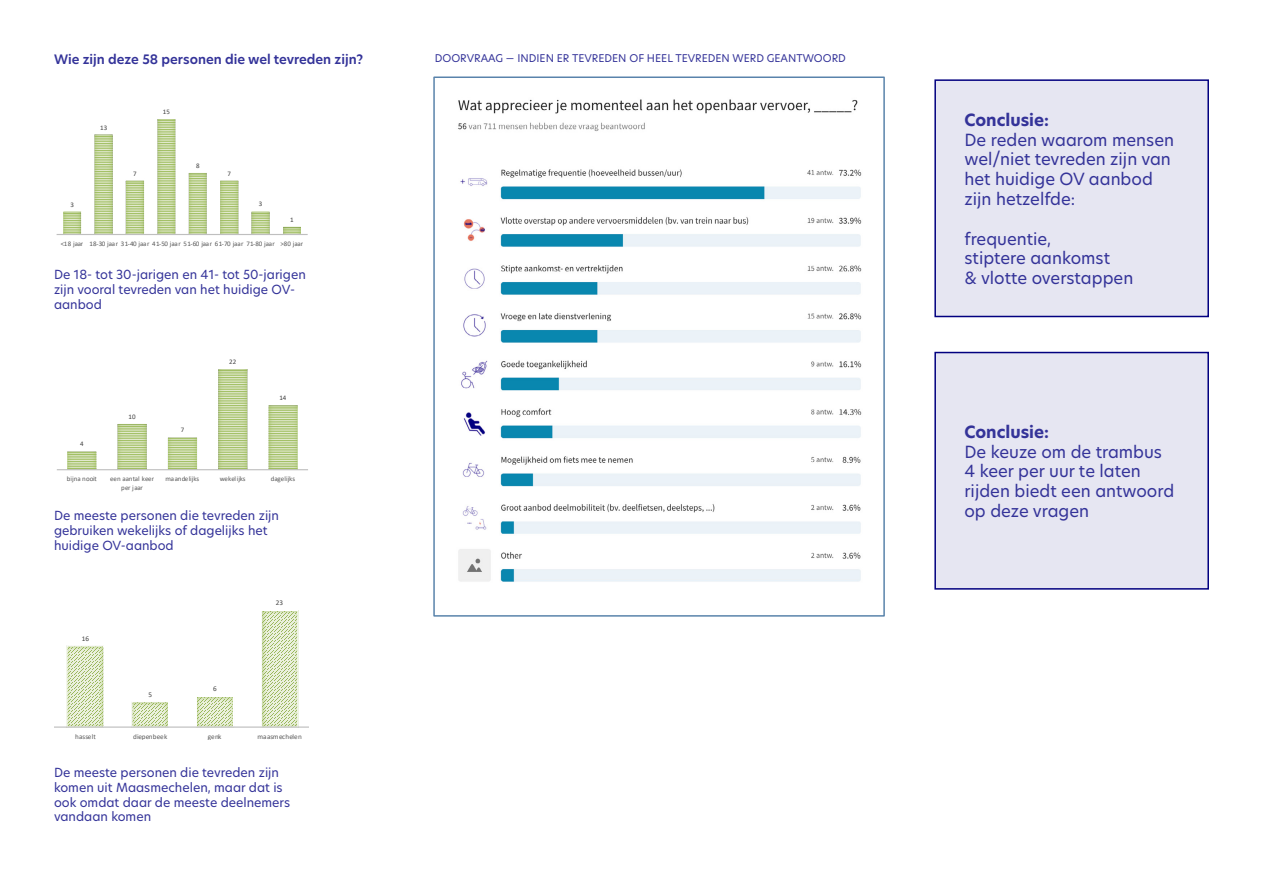
<style>
.page{position:relative;width:1263px;height:893px;background:#fff}
.page>*{position:absolute;margin:0;border:0;box-sizing:border-box;transform-origin:0 0}
.t1{font:16.5px/19.8px "Hero New";color:#343399}
.t2{font:700 16.5px "Hero New";color:#343399}
.t3{font:600 12.75px "Hero New";color:#343399}
.t4{font:12.3px/14.9px "Hero New";color:#343399}
.t5{font:10.5px "Hero New";color:#343399}
.t6{font:7.2px "Calibri";letter-spacing:-.005em;color:#595959}
.t7{font:7.2px "Calibri";letter-spacing:.03em;color:#595959}
.t8{font:7.2px "Calibri";color:#404040}
.t9{font:6.9px "Calibri";letter-spacing:-.015em;color:#595959}
.t10{font:6.9px/8.6px "Calibri";letter-spacing:-.035em;color:#595959;text-align:center}
.t11{font:6.9px "Calibri";color:#404040}
.t12{font:6.9px "Calibri";letter-spacing:.01em;color:#595959}
</style>
<div class="page">
<img style="left:458px;top:99px;width:404px;height:483px">
<div style="left:433px;top:76px;width:452px;height:541px;border:2px solid #5983ab"></div>
<div style="left:935px;top:80px;width:273px;height:236px;background:#e6e6f2"></div>
<div style="left:934px;top:79px;width:275px;height:238px;border:2px solid #020080"></div>
<div style="left:935px;top:353px;width:273px;height:236px;background:#e6e6f2"></div>
<div style="left:934px;top:352px;width:275px;height:238px;border:2px solid #020080"></div>
<svg style="left:56px;top:119px;width:252px;height:116px"></svg>
<svg style="left:57px;top:369px;width:251px;height:102px"></svg>
<svg style="left:54px;top:610px;width:254px;height:118px"></svg>
<p class="t3" style="left:54px;top:51px;width:311px">Wie zijn deze 58 personen die wel tevreden zijn?</p>
<p class="t11" style="left:71px;top:199px;width:5px">3</p>
<p class="t11" style="left:100px;top:123px;width:9px">13</p>
<p class="t11" style="left:133px;top:169px;width:5px">7</p>
<p class="t11" style="left:163px;top:107px;width:9px">15</p>
<p class="t11" style="left:196px;top:161px;width:5px">8</p>
<p class="t11" style="left:227px;top:169px;width:5px">7</p>
<p class="t11" style="left:259px;top:199px;width:5px">3</p>
<p class="t11" style="left:290px;top:214px;width:5px">1</p>
<p class="t9" style="left:61px;top:239px;width:244px">&lt;18 jaar 18-30 jaar 31-40 jaar 41-50 jaar 51-60 jaar 61-70 jaar 71-80 jaar &gt;80 jaar</p>
<p class="t4" style="left:54px;top:267px;width:253px">De 18- tot 30-jarigen en 41- tot 50-jarigen zijn vooral tevreden van het huidige OV&shy;aanbod</p>
<p class="t11" style="left:80px;top:439px;width:5px">4</p>
<p class="t11" style="left:129px;top:412px;width:9px">10</p>
<p class="t11" style="left:181px;top:425px;width:5px">7</p>
<p class="t11" style="left:229px;top:357px;width:9px">22</p>
<p class="t11" style="left:279px;top:393px;width:9px">14</p>
<p class="t12" style="left:67px;top:474px;width:32px">bijna nooit</p>
<p class="t10" style="left:110px;top:474px;width:46px">een aantal keer per jaar</p>
<p class="t9" style="left:166px;top:474px;width:35px">maandelijks</p>
<p class="t9" style="left:220px;top:474px;width:27px">wekelijks</p>
<p class="t9" style="left:271px;top:474px;width:26px">dagelijks</p>
<p class="t4" style="left:54px;top:508px;width:227px">De meeste personen die tevreden zijn gebruiken wekelijks of dagelijks het huidige OV-aanbod</p>
<p class="t8" style="left:82px;top:633px;width:9px">16</p>
<p class="t8" style="left:148px;top:689px;width:5px">5</p>
<p class="t8" style="left:213px;top:684px;width:5px">6</p>
<p class="t8" style="left:276px;top:598px;width:9px">23</p>
<p class="t6" style="left:75px;top:731px;width:22px">hasselt</p>
<p class="t7" style="left:133px;top:731px;width:36px">diepenbeek</p>
<p class="t6" style="left:208px;top:731px;width:15px">genk</p>
<p class="t6" style="left:258px;top:731px;width:46px">maasmechelen</p>
<p class="t4" style="left:54px;top:765px;width:238px">De meeste personen die tevreden zijn komen uit Maasmechelen, maar dat is ook omdat daar de meeste deelnemers vandaan komen</p>
<p class="t5" style="left:435px;top:51px;width:413px">DOORVRAAG — INDIEN ER TEVREDEN OF HEEL TEVREDEN WERD GEANTWOORD</p>
<h1 class="t2" style="left:964px;top:108px;width:86px">Conclusie:</h1>
<h1 class="t1" style="left:964px;top:129px;width:211px">De reden waarom mensen wel/niet tevreden zijn van het huidige OV aanbod zijn hetzelfde:</h1>
<h1 class="t1" style="left:964px;top:228px;width:170px">frequentie,<br>stiptere aankomst<br>&amp; vlotte overstappen</h1>
<h1 class="t2" style="left:964px;top:420px;width:86px">Conclusie:</h1>
<h1 class="t1" style="left:964px;top:441px;width:211px">De keuze om de trambus<br>4 keer per uur te laten rijden biedt een antwoord op deze vragen</h1>
</div>
